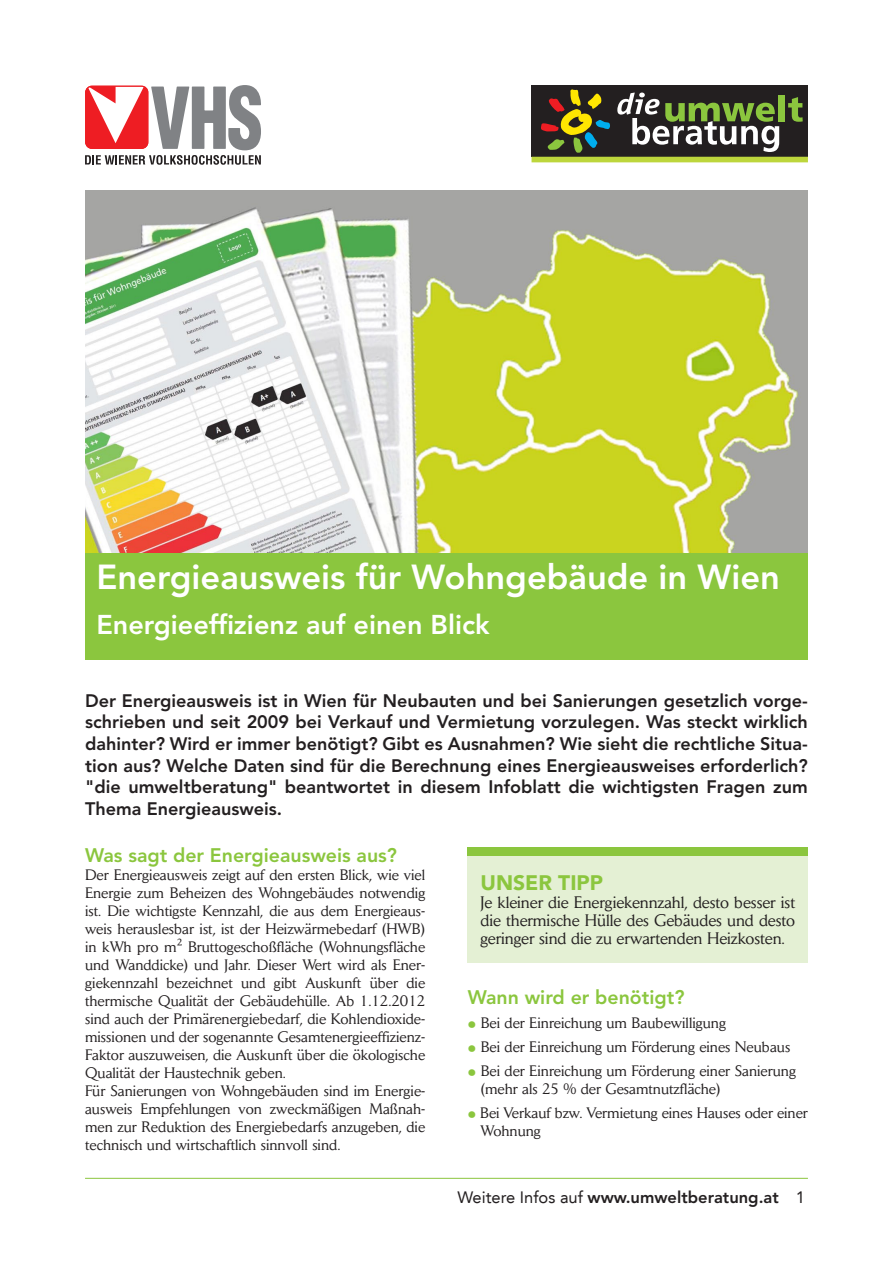
<style>
.page{position:relative;width:893px;height:1263px;background:#fff}
.page>*{position:absolute;margin:0;border:0;box-sizing:border-box;transform-origin:0 0}
.t1{font:800 34.5px "Avenir LT Std";color:#fff}
.t2{font:800 27px "Avenir LT Std";color:#fff}
.dieumweltberatung{font:900 21px "Avenir LT";color:#8bc63e}
.dieumweltberatung-2{font:800 19.5px "Avenir LT Std";color:#8bc63e}
.t3{font:800 18px/21.6px "Avenir LT Std";color:#231f20;text-align:justify}
.dieumweltberatung-3{font:16.5px/18px "Daily News BQ";letter-spacing:-.005em;color:#231f20;text-align:justify}
.t4{font:800 16.5px "Avenir LT Std";color:#231f20}
.t5{font:16.5px "Avenir LT";color:#231f20}
.dieumweltberatung-4{font:15px/18px "Daily News BQ";color:#231f20;text-align:justify}
.s1{font-size:31.5px;color:#8bc63e}
.s2{font-family:"Avenir LT";font-weight:400}
</style>
<div class="page">
<div style="left:531px;top:85px;width:277px;height:72px;background:#231f20"></div>
<svg style="left:531px;top:89px;width:277px;height:73px"></svg>
<img style="left:85px;top:191px;width:723px;height:362px">
<div style="left:85px;top:553px;width:723px;height:106px;background:#8bc63e"></div>
<hr style="left:85px;top:1178px;width:723px;height:1px;background:#8bc63e">
<div style="left:468px;top:847px;width:340px;height:9px;background:#8bc63e"></div>
<div style="left:468px;top:856px;width:340px;height:106px;background:#e4f0d4"></div>
<svg style="left:85px;top:85px;width:176px;height:80px"></svg>
<p class="t1" style="left:96px;top:556px;width:685px">Energieausweis für Wohngebäude in Wien</p>
<p class="t2" style="left:96px;top:608px;width:395px">Energieeffizienz auf einen Blick</p>
<p class="t3" style="left:85px;top:690px;width:724px">Der Energieausweis ist in Wien für Neubauten und bei Sanierungen gesetzlich vorge&shy;schrieben und seit 2009 bei Verkauf und Vermietung vorzulegen. Was steckt wirklich dahinter? Wird er immer benötigt? Gibt es Ausnahmen? Wie sieht die rechtliche Situa&shy;tion aus? Welche Daten sind für die Berechnung eines Energieausweises erforderlich? "die umweltberatung" beantwortet in diesem Infoblatt die wichtigsten Fragen zum Thema Energieausweis.</p>
<p class="dieumweltberatung-2" style="left:85px;top:844px;width:313px">Was sagt der Energieausweis aus?</p>
<p class="dieumweltberatung-4" style="left:85px;top:865px;width:342px">Der Energieausweis zeigt auf den ersten Blick, wie viel Energie zum Beheizen des Wohngebäudes notwendig ist. Die wichtigste Kennzahl, die aus dem Energieaus&shy;weis herauslesbar ist, ist der Heizwärmebedarf (HWB) in kWh pro m² Bruttogeschoßfläche (Wohnungsfläche und Wanddicke) und Jahr. Dieser Wert wird als Ener&shy;giekennzahl bezeichnet und gibt Auskunft über die thermische Qualität der Gebäudehülle. Ab 1.12.2012 sind auch der Primärenergiebedarf, die Kohlendioxide&shy;missionen und der sogenannte Gesamtenergieeffizienz-Faktor auszuweisen, die Auskunft über die ökologische Qualität der Haustechnik geben.</p>
<p class="dieumweltberatung-4" style="left:85px;top:1081px;width:342px">Für Sanierungen von Wohngebäuden sind im Energie&shy;ausweis Empfehlungen von zweckmäßigen Maßnah&shy;men zur Reduktion des Energiebedarfs anzugeben, die technisch und wirtschaftlich sinnvoll sind.</p>
<p class="dieumweltberatung" style="left:480px;top:870px;width:124px">UNSER TIPP</p>
<p class="dieumweltberatung-3" style="left:480px;top:893px;width:316px">Je kleiner die Energiekennzahl, desto besser ist die thermische Hülle des Gebäudes und desto geringer sind die zu erwartenden Heizkosten.</p>
<p class="dieumweltberatung-2" style="left:468px;top:985px;width:218px">Wann wird er benötigt?</p>
<p class="dieumweltberatung-4" style="left:468px;top:1013px;width:260px"><span class="s1">•</span> Bei der Einreichung um Baubewilligung</p>
<p class="dieumweltberatung-4" style="left:468px;top:1037px;width:324px"><span class="s1">•</span> Bei der Einreichung um Förderung eines Neubaus</p>
<p class="dieumweltberatung-4" style="left:480px;top:1061px;width:317px;text-indent:-13px"><span class="s1">•</span> Bei der Einreichung um Förderung einer Sanierung (mehr als 25 % der Gesamtnutzfläche)</p>
<p class="dieumweltberatung-4" style="left:480px;top:1103px;width:329px;text-indent:-13px"><span class="s1">•</span> Bei Verkauf bzw. Vermietung eines Hauses oder einer<br>Wohnung</p>
<p class="t4" style="left:457px;top:1188px;width:323px"><span class="s2">Weitere Infos auf</span> www.umweltberatung.at</p>
<p class="t5" style="left:796px;top:1188px;width:11px">1</p>
</div>
